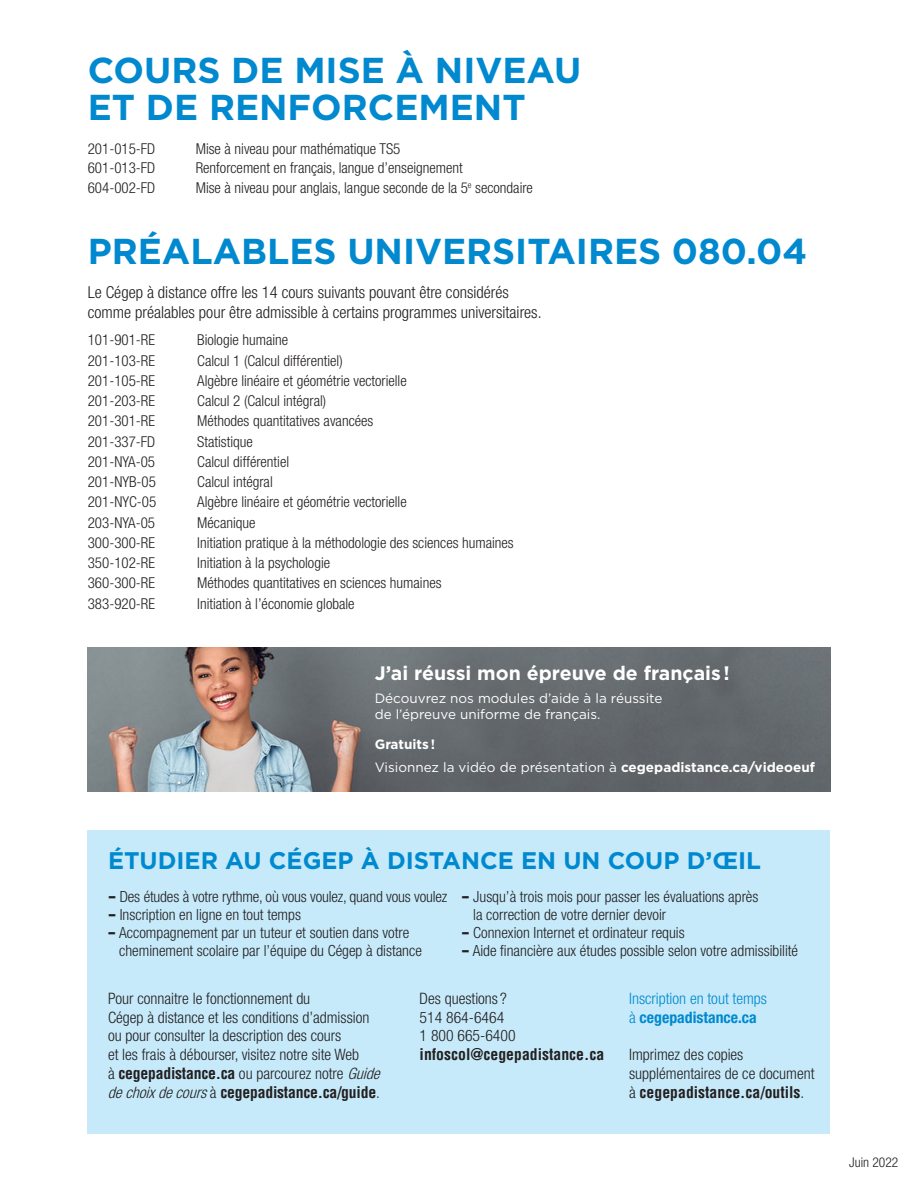
<style>
.page{position:relative;width:918px;height:1188px;background:#fff}
.page>*{position:absolute;margin:0;border:0;box-sizing:border-box;transform-origin:0 0}
.Titre_1{font:700 36px/37.5px "Gotham";color:#0089cf}
.t1{font:700 24px "Gotham";color:#0089cf}
.t2{font:700 19.5px "Gotham";color:#fff}
.Normal_10pts{font:300 condensed 16.5px/20.2px "Helvetica Neue";color:#231f20}
.t3{font:300 condensed 15.75px/18.8px "Helvetica Neue";color:#231f20}
.t4{font:300 condensed 15.75px/18.8px "Helvetica Neue";color:#0089cf}
.t5{font:700 condensed 15.75px/18.8px "Helvetica";color:#231f20}
.t6{font:300 condensed 15.3px/18px "Helvetica Neue";color:#231f20}
.cours_10_pts{font:300 condensed 15px "Helvetica Neue";color:#231f20}
.Normal_texte_11_pts{font:300 condensed 15px "Helvetica Neue";color:#231f20}
.t7{font:13.5px/16.2px "Gotham";color:#fff}
.t8{font:700 13.5px "Gotham";color:#fff}
.t9{font:300 condensed 13.5px "Helvetica Neue";color:#231f20}
.s1{font-weight:700}
.s2{font-family:"Gotham";font-weight:700;font-stretch:normal}
.s3{font-family:"Helvetica";font-weight:700}
.s4{font-style:italic}
.s5{font-family:"Helvetica Neue";font-weight:300}
</style>
<div class="page">
<img style="left:88px;top:647px;width:742px;height:145px">
<div style="left:88px;top:830px;width:742px;height:304px;background:#c6eafa"></div>
<p class="Titre_1" style="left:88px;top:51px;width:495px">COURS DE MISE À NIVEAU<br>ET DE RENFORCEMENT</p>
<p class="Normal_texte_11_pts" style="left:88px;top:140px;width:69px">201-015-FD</p>
<p class="Normal_texte_11_pts" style="left:196px;top:140px;width:206px">Mise à niveau pour mathématique TS5</p>
<p class="Normal_texte_11_pts" style="left:88px;top:159px;width:69px">601-013-FD</p>
<p class="Normal_texte_11_pts" style="left:196px;top:159px;width:269px">Renforcement en français, langue d’enseignement</p>
<p class="Normal_texte_11_pts" style="left:88px;top:179px;width:69px">604-002-FD</p>
<p class="Normal_texte_11_pts" style="left:196px;top:179px;width:339px">Mise à niveau pour anglais, langue seconde de la 5<sup>e</sup> secondaire</p>
<p class="Titre_1" style="left:88px;top:233px;width:721px">PRÉALABLES UNIVERSITAIRES 080.04</p>
<p class="Normal_10pts" style="left:88px;top:282px;width:455px">Le Cégep à distance offre les 14 cours suivants pouvant être considérés comme préalables pour être admissible à certains programmes universitaires.</p>
<p class="cours_10_pts" style="left:88px;top:332px;width:69px">101-901-RE</p>
<p class="cours_10_pts" style="left:197px;top:332px;width:93px">Biologie humaine</p>
<p class="cours_10_pts" style="left:88px;top:352px;width:69px">201-103-RE</p>
<p class="cours_10_pts" style="left:197px;top:352px;width:147px">Calcul 1 (Calcul différentiel)</p>
<p class="cours_10_pts" style="left:88px;top:372px;width:69px">201-105-RE</p>
<p class="cours_10_pts" style="left:197px;top:372px;width:211px">Algèbre linéaire et géométrie vectorielle</p>
<p class="cours_10_pts" style="left:88px;top:392px;width:69px">201-203-RE</p>
<p class="cours_10_pts" style="left:197px;top:392px;width:131px">Calcul 2 (Calcul intégral)</p>
<p class="cours_10_pts" style="left:88px;top:413px;width:69px">201-301-RE</p>
<p class="cours_10_pts" style="left:197px;top:413px;width:178px">Méthodes quantitatives avancées</p>
<p class="cours_10_pts" style="left:88px;top:433px;width:69px">201-337-FD</p>
<p class="cours_10_pts" style="left:197px;top:433px;width:57px">Statistique</p>
<p class="cours_10_pts" style="left:88px;top:453px;width:69px">201-NYA-05</p>
<p class="cours_10_pts" style="left:197px;top:453px;width:93px">Calcul différentiel</p>
<p class="cours_10_pts" style="left:88px;top:473px;width:70px">201-NYB-05</p>
<p class="cours_10_pts" style="left:197px;top:473px;width:77px">Calcul intégral</p>
<p class="cours_10_pts" style="left:88px;top:494px;width:70px">201-NYC-05</p>
<p class="cours_10_pts" style="left:197px;top:494px;width:211px">Algèbre linéaire et géométrie vectorielle</p>
<p class="cours_10_pts" style="left:88px;top:514px;width:69px">203-NYA-05</p>
<p class="cours_10_pts" style="left:197px;top:514px;width:60px">Mécanique</p>
<p class="cours_10_pts" style="left:88px;top:534px;width:69px">300-300-RE</p>
<p class="cours_10_pts" style="left:197px;top:534px;width:318px">Initiation pratique à la méthodologie des sciences humaines</p>
<p class="cours_10_pts" style="left:88px;top:554px;width:69px">350-102-RE</p>
<p class="cours_10_pts" style="left:197px;top:554px;width:134px">Initiation à la psychologie</p>
<p class="cours_10_pts" style="left:88px;top:575px;width:69px">360-300-RE</p>
<p class="cours_10_pts" style="left:197px;top:575px;width:246px">Méthodes quantitatives en sciences humaines</p>
<p class="cours_10_pts" style="left:88px;top:595px;width:69px">383-920-RE</p>
<p class="cours_10_pts" style="left:197px;top:595px;width:159px">Initiation à l’économie globale</p>
<p class="t2" style="left:375px;top:661px;width:356px">J’ai réussi mon épreuve de français!</p>
<p class="t7" style="left:375px;top:690px;width:289px">Découvrez nos modules d’aide à la réussite de l’épreuve uniforme de français.</p>
<p class="t8" style="left:375px;top:736px;width:62px">Gratuits!</p>
<p class="t7" style="left:375px;top:759px;width:442px">Visionnez la vidéo de présentation à <span class="s1">cegepadistance.ca/videoeuf</span></p>
<p class="t1" style="left:108px;top:846px;width:655px">ÉTUDIER AU CÉGEP À DISTANCE EN UN COUP D’ŒIL</p>
<p class="t6" style="left:108px;top:888px;width:341px"><span class="s2">–</span> Des études à votre rythme, où vous voulez, quand vous voulez</p>
<p class="t6" style="left:108px;top:906px;width:195px"><span class="s2">–</span> Inscription en ligne en tout temps</p>
<p class="t6" style="left:119px;top:924px;width:304px;text-indent:-11px"><span class="s2">–</span> Accompagnement par un tuteur et soutien dans votre cheminement scolaire par l’équipe du Cégep à distance</p>
<p class="t6" style="left:473px;top:888px;width:287px;text-indent:-12px"><span class="s2">–</span> Jusqu’à trois mois pour passer les évaluations après la correction de votre dernier devoir</p>
<p class="t6" style="left:461px;top:924px;width:225px"><span class="s2">–</span> Connexion Internet et ordinateur requis</p>
<p class="t6" style="left:461px;top:942px;width:338px"><span class="s2">–</span> Aide financière aux études possible selon votre admissibilité</p>
<p class="t3" style="left:108px;top:989px;width:278px">Pour connaitre le fonctionnement du<br>Cégep à distance et les conditions d’admission ou pour consulter la description des cours<br>et les frais à débourser, visitez notre site Web<br>à <span class="s3">cegepadistance.ca</span> ou parcourez notre <span class="s4">Guide dechoixdecours</span>à <span class="s3">cegepadistance.ca/guide</span>.</p>
<p class="t3" style="left:420px;top:989px;width:89px">Des questions ?<br>514 864-6464</p>
<p class="t5" style="left:420px;top:1026px;width:186px"><span class="s5">1 800 665-6400 </span>infoscol@cegepadistance.ca</p>
<p class="t4" style="left:629px;top:989px;width:139px">Inscription en tout temps à <span class="s1">cegepadistance.ca</span></p>
<p class="t3" style="left:629px;top:1045px;width:187px">Imprimez des copies supplémentaires de ce document à <span class="s3">cegepadistance.ca/outils</span>.</p>
<p class="t9" style="left:849px;top:1154px;width:51px">Juin 2022</p>
</div>
